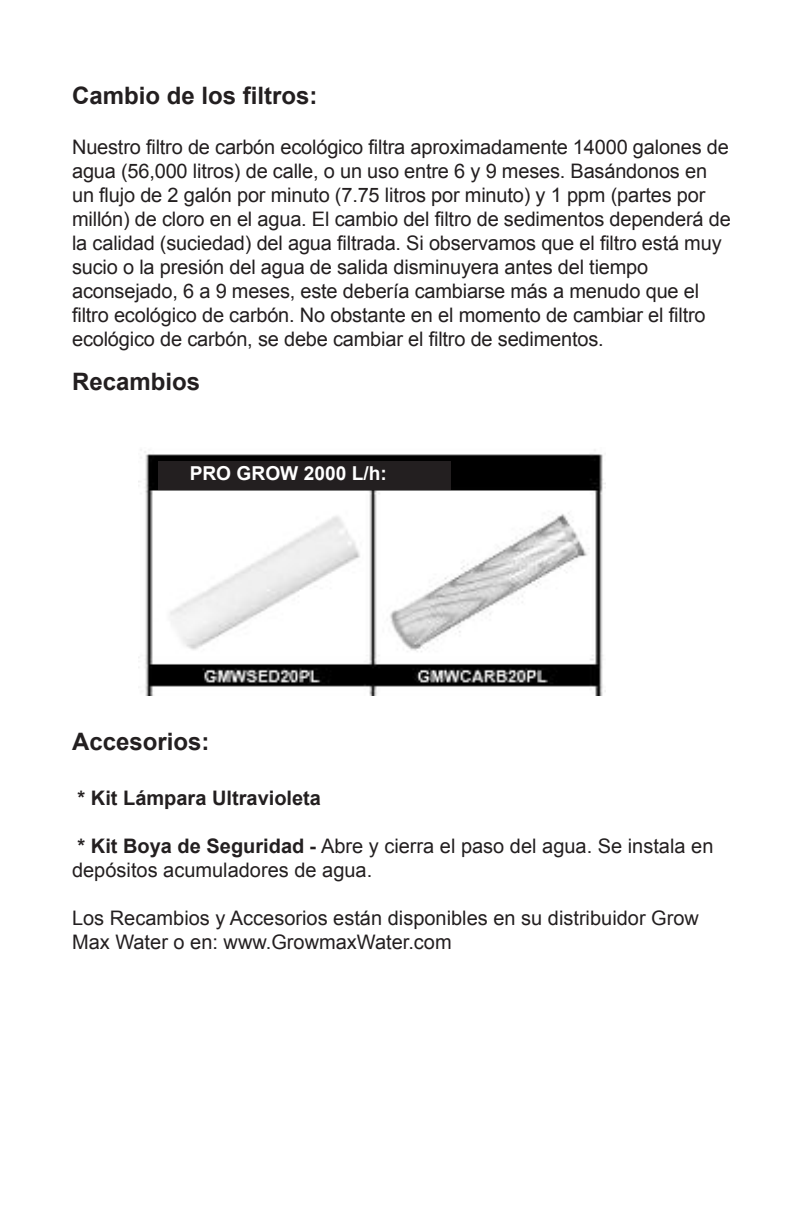
<style>
.page{position:relative;width:792px;height:1224px;background:#fff}
.page>*{position:absolute;margin:0;border:0;box-sizing:border-box;transform-origin:0 0}
.t1{font:700 24px "Arial";color:#231f20}
.t2{font:20px/24px "Arial";letter-spacing:-.01em;color:#231f20}
.t3{font:700 20px "Arial";color:#231f20}
.t4{font:700 19.2px "Arial";color:#fff}
.s1{font-weight:700}
</style>
<div class="page">
<img style="left:138px;top:449px;width:467px;height:246px">
<div style="left:158px;top:461px;width:292px;height:28px;background:#231f20"></div>
<p class="t1" style="left:72px;top:83px;width:247px">Cambio de los filtros:</p>
<p class="t2" style="left:72px;top:135px;width:660px">Nuestro filtro de carbón ecológico filtra aproximadamente 14000 galones de agua (56,000 litros) de calle, o un uso entre 6 y 9 meses. Basándonos en un flujo de 2 galón por minuto (7.75 litros por minuto) y 1 ppm (partes por millón) de cloro en el agua. El cambio del filtro de sedimentos dependerá de la calidad (suciedad) del agua filtrada. Si observamos que el filtro está muy sucio o la presión del agua de salida disminuyera antes del tiempo aconsejado, 6 a 9 meses, este debería cambiarse más a menudo que el filtro ecológico de carbón. No obstante en el momento de cambiar el filtro ecológico de carbón, se debe cambiar el filtro de sedimentos.</p>
<p class="t1" style="left:72px;top:369px;width:130px">Recambios</p>
<p class="t4" style="left:190px;top:463px;width:199px">PRO GROW 2000 L/h:</p>
<p class="t1" style="left:72px;top:729px;width:139px">Accesorios:</p>
<p class="t3" style="left:78px;top:787px;width:245px">* Kit Lámpara Ultravioleta</p>
<p class="t2" style="left:72px;top:834px;width:643px"><span class="s1">* Kit Boya de Seguridad -</span> Abre y cierra el paso del agua. Se instala en depósitos acumuladores de agua.</p>
<p class="t2" style="left:72px;top:906px;width:628px">Los Recambios y Accesorios están disponibles en su distribuidor Grow<br>Max Water o en: www.GrowmaxWater.com</p>
</div>
